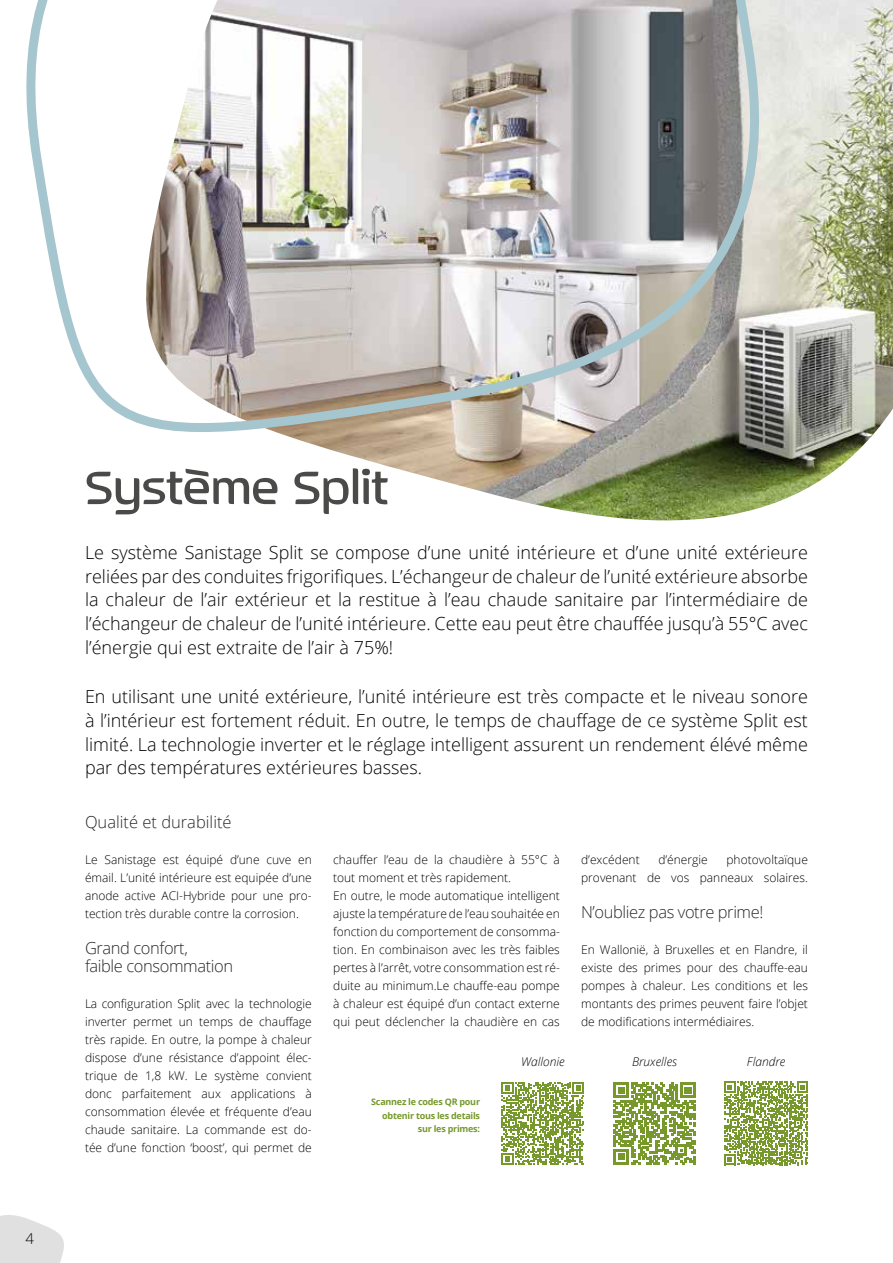
<style>
.page{position:relative;width:893px;height:1263px;background:#fff}
.page>*{position:absolute;margin:0;border:0;box-sizing:border-box;transform-origin:0 0}
.t1{font:500 52.5px "September";color:#4a4a49}
.t2{font:300 18px/24px "Open Sans";color:#000;text-align:justify}
.t3{font:300 16.5px/18px "Open Sans";letter-spacing:-.025em;color:#282827}
.t4{font:300 16.5px "Open Sans";color:#282827}
.t5{font:300 15px "Open Sans";color:#000}
.t6{font:300 12px/18px "Open Sans";color:#000;text-align:justify}
.t7{font:italic 300 12px "Open Sans";color:#000}
.t8{font:700 9px/13.5px "Open Sans";letter-spacing:-.025em;color:#77992c;text-align:right}
</style>
<div class="page">
<img style="left:349px;top:0;width:544px;height:521px">
<svg style="left:26px;top:0;width:761px;height:455px"></svg>
<svg style="left:0;top:1215px;width:64px;height:48px"></svg>
<svg style="left:501px;top:1082px;width:83px;height:83px"></svg>
<svg style="left:613px;top:1082px;width:83px;height:82px"></svg>
<svg style="left:724px;top:1081px;width:84px;height:84px"></svg>
<p class="t5" style="left:25px;top:1228px;width:10px">4</p>
<h1 class="t1" style="left:85px;top:454px;width:305px">Système Split</h1>
<p class="t2" style="left:85px;top:539px;width:724px">Le système Sanistage Split se compose d’une unité intérieure et d’une unité extérieure reliées par des conduites frigorifiques. L’échangeur de chaleur de l’unité extérieure absorbe la chaleur de l’air extérieur et la restitue à l’eau chaude sanitaire par l’intermédiaire de l’échangeur de chaleur de l’unité intérieure. Cette eau peut être chauffée jusqu’à 55°C avec l’énergie qui est extraite de l’air à 75%!</p>
<p class="t2" style="left:85px;top:683px;width:724px">En utilisant une unité extérieure, l’unité intérieure est très compacte et le niveau sonore à l’intérieur est fortement réduit. En outre, le temps de chauffage de ce système Split est limité. La technologie inverter et le réglage intelligent assurent un rendement élévé même par des températures extérieures basses.</p>
<h3 class="t4" style="left:85px;top:811px;width:148px">Qualité et durabilité</h3>
<p class="t6" style="left:85px;top:850px;width:228px">Le Sanistage est équipé d’une cuve en émail. L’unité intérieure est equipée d’une anode active ACI-Hybride pour une pro&shy;tection très durable contre la corrosion.</p>
<h3 class="t3" style="left:85px;top:939px;width:150px">Grand confort,<br>faible consommation</h3>
<p class="t6" style="left:85px;top:994px;width:228px">La configuration Split avec la technologie inverter permet un temps de chauffage très rapide. En outre, la pompe à chaleur dispose d’une résistance d’appoint élec&shy;trique de 1,8 kW. Le système convient donc parfaitement aux applications à consommation élevée et fréquente d’eau chaude sanitaire. La commande est do&shy;tée d’une fonction ‘boost’, qui permet de</p>
<p class="t6" style="left:333px;top:850px;width:228px;text-align:left">chauffer l’eau de la chaudière à 55°C à tout moment et très rapidement.<br>En outre, le mode automatique intelligent ajuste la température de l’eau souhaitée en fonction du comportement de consomma&shy;tion. En combinaison avec les très faibles pertes à l’arrêt, votre consommation est ré&shy;duite au minimum.Le chauffe-eau pompe à chaleur est équipé d’un contact externe qui peut déclencher la chaudière en cas</p>
<p class="t6" style="left:581px;top:850px;width:60px">d’excédent</p>
<p class="t6" style="left:658px;top:850px;width:51px">d’énergie</p>
<p class="t6" style="left:581px;top:850px;width:228px;text-align:right">photovoltaïque<br>provenant de vos panneaux solaires.</p>
<h3 class="t3" style="left:581px;top:903px;width:184px">N’oubliez pas votre prime!</h3>
<p class="t6" style="left:581px;top:940px;width:228px">En Wallonië, à Bruxelles et en Flandre, il existe des primes pour des chauffe-eau pompes à chaleur. Les conditions et les montants des primes peuvent faire l’objet de modifications intermédiaires.</p>
<p class="t7" style="left:521px;top:1053px;width:45px">Wallonie</p>
<p class="t7" style="left:632px;top:1053px;width:46px">Bruxelles</p>
<p class="t7" style="left:747px;top:1053px;width:40px">Flandre</p>
<p class="t8" style="left:371px;top:1095px;width:110px">Scannez le codes QR pour obtenir tous les details sur les primes:</p>
</div>
